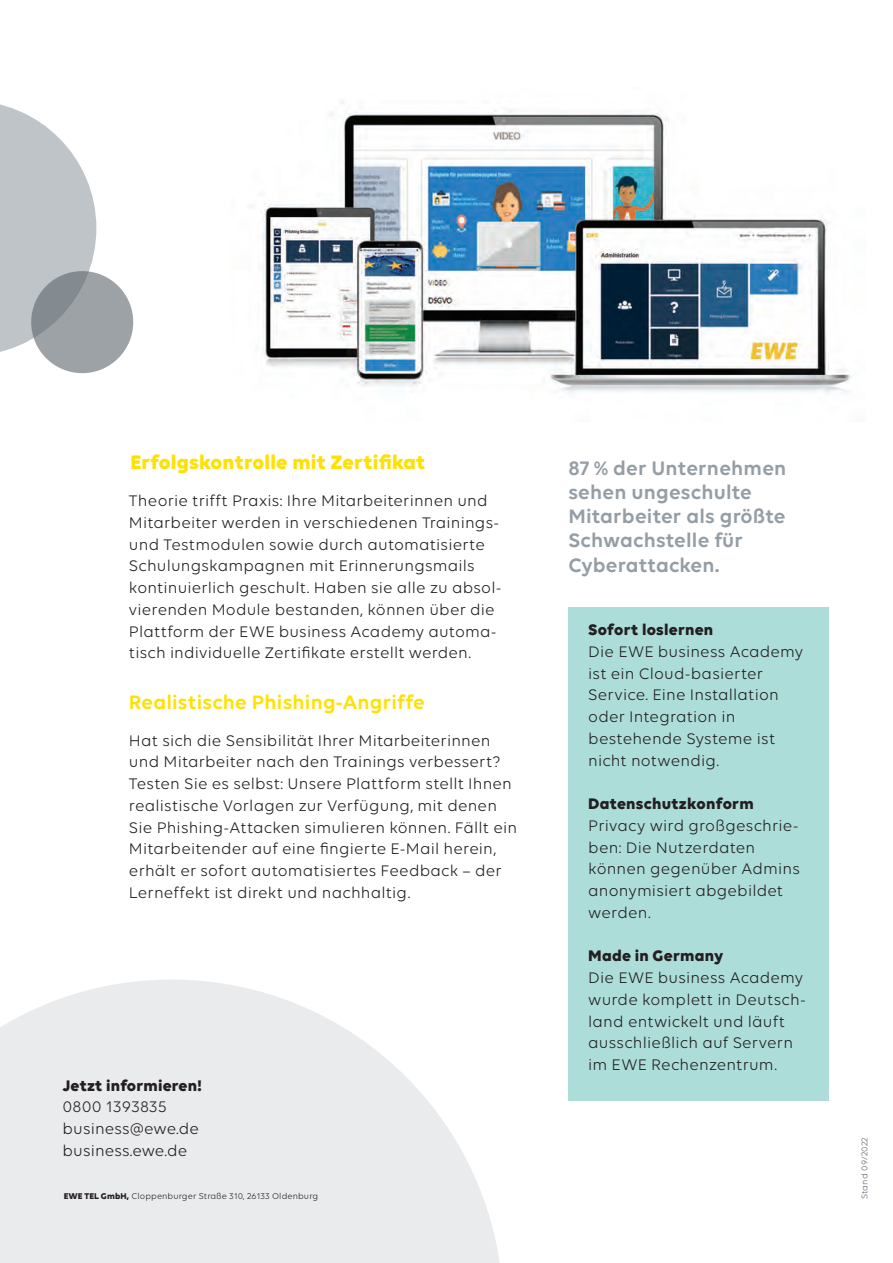
<style>
.page{position:relative;width:893px;height:1263px;background:#fff}
.page>*{position:absolute;margin:0;border:0;box-sizing:border-box;transform-origin:0 0}
.t1{font:600 21px/24.5px "Volte";letter-spacing:.01em;color:#959ea5}
.t2{font:700 21px "Volte";letter-spacing:.01em;color:#ffe101}
.t3{font:600 21px "Volte";letter-spacing:.01em;color:#ffe101}
.t4{font:16.5px/21.8px "Volte";letter-spacing:.01em;color:#231f20}
.t5{font:700 16.5px "Volte";letter-spacing:.01em;color:#231f20}
.t6{font:9px "Volte";letter-spacing:.01em;color:#231f20}
.t7{font:9px "Volte";letter-spacing:.02em;color:#5c656b}
.s1{font-weight:700}
</style>
<div class="page">
<div style="left:568px;top:607px;width:261px;height:494px;background:#adddd9"></div>
<svg style="left:0;top:979px;width:500px;height:284px;fill:#eaebed"></svg>
<svg style="left:0;top:104px;width:96px;height:252px"></svg>
<svg style="left:31px;top:271px;width:102px;height:102px;fill:#9da2a6"></svg>
<img style="left:250px;top:101px;width:602px;height:293px">
<p class="t2" style="left:130px;top:450px;width:296px">Erfolgskontrolle mit Zertifikat</p>
<p class="t4" style="left:129px;top:489px;width:374px">Theorie trifft Praxis: Ihre Mitarbeiterinnen und Mitarbeiter werden in verschiedenen Trainings&shy;und Testmodulen sowie durch automatisierte Schulungskampagnen mit Erinnerungsmails kontinuierlich geschult. Haben sie alle zu absol&shy;vierenden Module bestanden, können über die Plattform der EWE business Academy automa&shy;tisch individuelle Zertifikate erstellt werden.</p>
<p class="t3" style="left:129px;top:689px;width:297px">Realistische Phishing-Angriffe</p>
<p class="t4" style="left:129px;top:729px;width:390px">Hat sich die Sensibilität Ihrer Mitarbeiterinnen und Mitarbeiter nach den Trainings verbessert?<br>Testen Sie es selbst: Unsere Plattform stellt Ihnen realistische Vorlagen zur Verfügung, mit denen Sie Phishing-Attacken simulieren können. Fällt ein Mitarbeitender auf eine fingierte E-Mail herein, erhält er sofort automatisiertes Feedback – der Lerneffekt ist direkt und nachhaltig.</p>
<p class="t5" style="left:63px;top:1075px;width:141px">Jetzt informieren!</p>
<p class="t4" style="left:63px;top:1096px;width:138px">0800 1393835 business@ewe.de business.ewe.de</p>
<p class="t6" style="left:64px;top:1191px;width:256px"><span class="s1">EWE TEL GmbH,</span> Cloppenburger Straße 310, 26133 Oldenburg</p>
<p class="t1" style="left:568px;top:455px;width:219px">87 % der Unternehmen sehen ungeschulte<br>Mitarbeiter als größte<br>Schwachstelle für<br>Cyberattacken.</p>
<p class="t5" style="left:588px;top:620px;width:127px">Sofort loslernen</p>
<p class="t4" style="left:588px;top:640px;width:216px">Die EWE business Academy ist ein Cloud-basierter<br>Service. Eine Installation oder Integration in bestehende Systeme ist nicht notwendig.</p>
<p class="t5" style="left:588px;top:794px;width:167px">Datenschutzkonform</p>
<p class="t4" style="left:588px;top:814px;width:213px">Privacy wird großgeschrie&shy;ben: Die Nutzerdaten können gegenüber Admins anonymisiert abgebildet werden.</p>
<p class="t5" style="left:588px;top:946px;width:137px">Made in Germany</p>
<p class="t4" style="left:588px;top:966px;width:219px">Die EWE business Academy wurde komplett in Deutsch&shy;land entwickelt und läuft ausschließlich auf Servern im EWE Rechenzentrum.</p>
<p class="t7" style="left:859px;top:1199px;width:64px;rotate:-90deg">Stand 09/2022</p>
</div>
